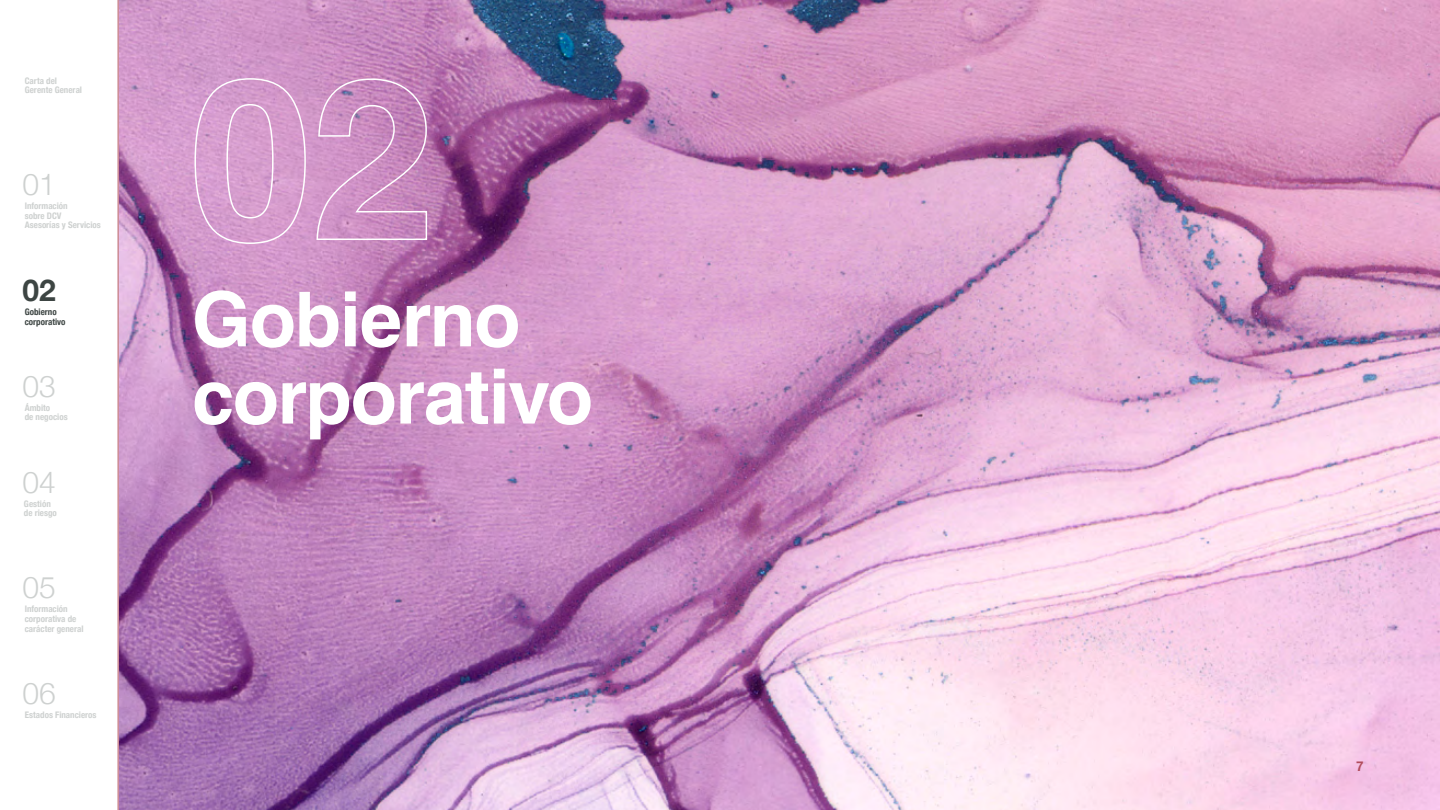
<style>
.page{position:relative;width:1440px;height:810px;background:#fff}
.page>*{position:absolute;margin:0;border:0;box-sizing:border-box;transform-origin:0 0}
.t1{font:700 75.75px/77.2px "Helvetica";letter-spacing:-.015em;color:#fff}
.t2{font:300 30px "Helvetica Neue";color:#ced1d0}
.t3{font:700 30px "Helvetica Neue";color:#3d4543}
.t4{font:700 13.5px "Helvetica Neue";color:#b14c5c}
.t5{font:700 condensed 9px/9.8px "Helvetica Neue";color:#ced1d0}
.t6{font:700 condensed 9px/9.8px "Helvetica Neue";color:#3d4543}
</style>
<div class="page">
<img style="left:119px;top:0;width:1321px;height:810px">
<svg style="left:194px;top:77px;width:234px;height:168px;background:#d199c9"></svg>
<hr style="left:118px;top:0;width:1px;height:810px;background:#b14c5c">
<p class="t5" style="left:25px;top:75px;width:59px">Carta del<br>Gerente General</p>
<h2 class="t2" style="left:22px;top:160px;width:35px">01</h2>
<p class="t5" style="left:25px;top:200px;width:78px">Información<br>sobre DCV<br>Asesorías y Servicios</p>
<h2 class="t3" style="left:22px;top:267px;width:35px">02</h2>
<p class="t6" style="left:25px;top:306px;width:42px">Gobierno corporativo</p>
<h2 class="t2" style="left:22px;top:362px;width:35px">03</h2>
<p class="t5" style="left:25px;top:402px;width:44px">Ámbito<br>de negocios</p>
<h2 class="t2" style="left:22px;top:458px;width:35px">04</h2>
<p class="t5" style="left:24px;top:498px;width:34px">Gestión de riesgo</p>
<h2 class="t2" style="left:22px;top:563px;width:35px">05</h2>
<p class="t5" style="left:25px;top:603px;width:60px">Información corporativa de carácter general</p>
<h2 class="t2" style="left:22px;top:669px;width:35px">06</h2>
<p class="t5" style="left:25px;top:709px;width:73px">Estados Financieros</p>
<h1 class="t1" style="left:192px;top:282px;width:403px">Gobierno corporativo</h1>
<h3 class="t4" style="left:1356px;top:756px;width:9px">7</h3>
</div>
